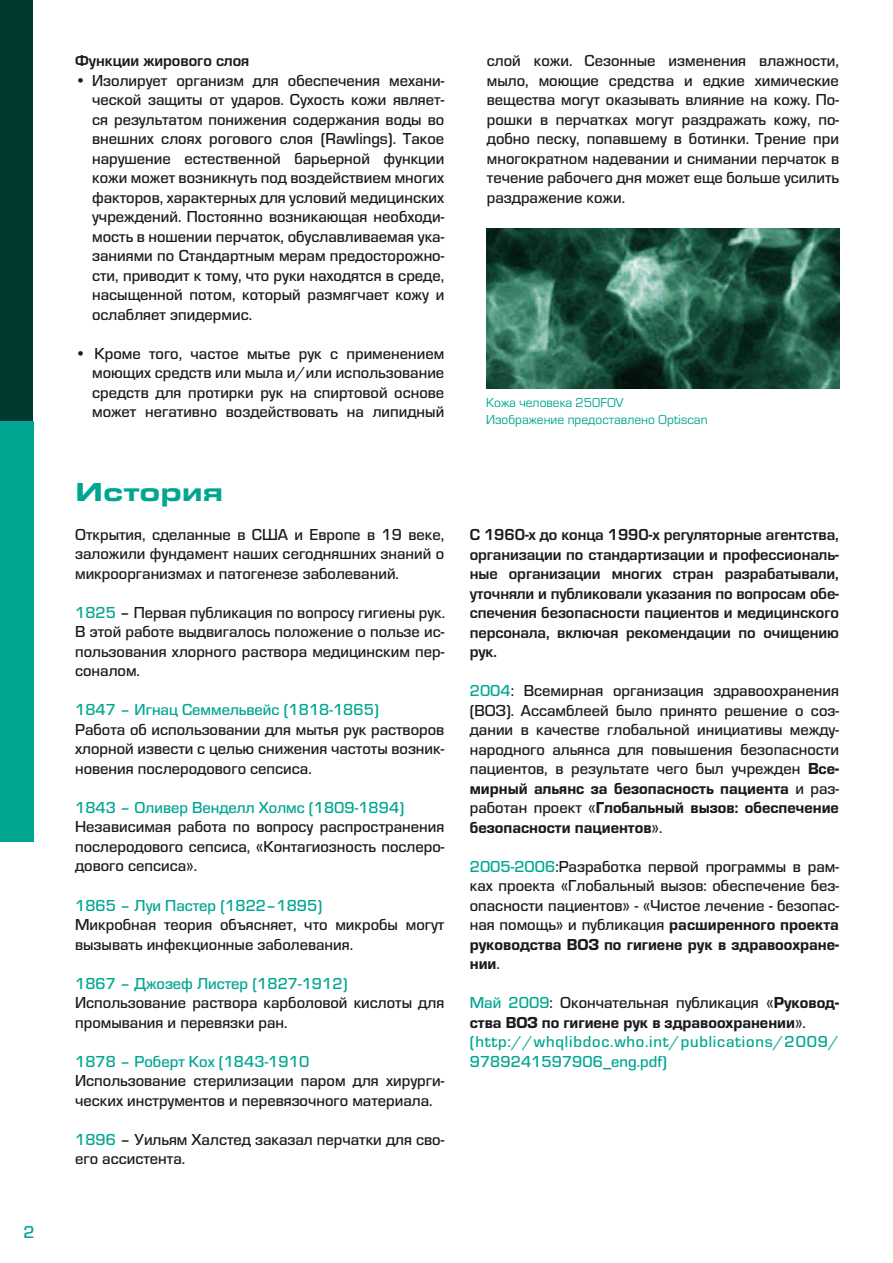
<style>
.page{position:relative;width:893px;height:1263px;background:#fff}
.page>*{position:absolute;margin:0;border:0;box-sizing:border-box;transform-origin:0 0}
.t1{font:900 27px "Eurostile OT Ext";color:#00a691}
.t2{font:500 18px "Eurostile OT";color:#00a691}
.t3{font:500 16.5px/19.5px "Eurostile OT";color:#1a1b1f;text-align:justify}
.t4{font:500 16.5px/19.5px "Eurostile OT";color:#00a691}
.t5{font:700 16.5px/19.5px "Eurostile OT";letter-spacing:-.005em;color:#1a1b1f;text-align:justify}
.t6{font:13.5px/16.2px "Eurostile OT";color:#00a691}
.s1{color:#00a691}
.s2{font-weight:800}
.s3{color:#1a1b1f}
.s4{font-weight:800;color:#1a1b1f}
</style>
<div class="page">
<div style="left:0;top:421px;width:33px;height:421px;background:#00a691"></div>
<div style="left:0;top:0;width:33px;height:421px;background:#00392f"></div>
<img style="left:486px;top:228px;width:354px;height:160px">
<p class="t2" style="left:23px;top:1222px;width:13px">2</p>
<p class="t5" style="left:75px;top:51px;width:176px">Функции жирового слоя</p>
<p class="t3" style="left:92px;top:71px;width:354px;text-indent:-17px">• Изолирует организм для обеспечения механи&shy;ческой защиты от ударов. Сухость кожи являет&shy;ся результатом понижения содержания воды во внешних слоях рогового слоя (Rawlings). Такое нарушение естественной барьерной функции кожи может возникнуть под воздействием многих факторов, характерных для условий медицинских учреждений. Постоянно возникающая необходи&shy;мость в ношении перчаток, обуславливаемая ука&shy;заниями по Стандартным мерам предосторожно&shy;сти, приводит к тому, что руки находятся в среде, насыщенной потом, который размягчает кожу и ослабляет эпидермис.</p>
<p class="t3" style="left:92px;top:344px;width:354px;text-indent:-17px">• Кроме того, частое мытье рук с применением моющих средств или мыла и/или использование средств для протирки рук на спиртовой основе может негативно воздействовать на липидный</p>
<h1 class="t1" style="left:75px;top:476px;width:150px">История</h1>
<p class="t3" style="left:75px;top:525px;width:371px">Открытия, сделанные в США и Европе в 19 веке, заложили фундамент наших сегодняшних знаний о микроорганизмах и патогенезе заболеваний.</p>
<p class="t3" style="left:75px;top:603px;width:372px"><span class="s1">1825</span> – Первая публикация по вопросу гигиены рук.<br>В этой работе выдвигалось положение о пользе ис&shy;пользования хлорного раствора медицинским пер&shy;соналом.</p>
<p class="t4" style="left:75px;top:700px;width:305px">1847 – Игнац Семмельвейс (1818-1865)</p>
<p class="t3" style="left:75px;top:720px;width:371px">Работа об использовании для мытья рук растворов хлорной извести с целью снижения частоты возник&shy;новения послеродового сепсиса.</p>
<p class="t4" style="left:75px;top:798px;width:331px">1843 – Оливер Венделл Холмс (1809-1894)</p>
<p class="t3" style="left:75px;top:817px;width:371px">Независимая работа по вопросу распространения послеродового сепсиса, «Контагиозность послеро&shy;дового сепсиса».</p>
<p class="t4" style="left:75px;top:895px;width:249px">1865 – Луи Пастер (1822–1895)</p>
<p class="t3" style="left:75px;top:915px;width:371px">Микробная теория объясняет, что микробы могут вызывать инфекционные заболевания.</p>
<p class="t4" style="left:75px;top:973px;width:274px">1867 – Джозеф Листер (1827-1912)</p>
<p class="t3" style="left:75px;top:993px;width:371px">Использование раствора карболовой кислоты для промывания и перевязки ран.</p>
<p class="t4" style="left:75px;top:1051px;width:236px">1878 – Роберт Кох (1843-1910</p>
<p class="t3" style="left:75px;top:1071px;width:371px">Использование стерилизации паром для хирурги&shy;ческих инструментов и перевязочного материала.</p>
<p class="t3" style="left:75px;top:1129px;width:371px"><span class="s1">1896</span> – Уильям Халстед заказал перчатки для сво&shy;его ассистента.</p>
<p class="t3" style="left:487px;top:51px;width:354px">слой кожи. Сезонные изменения влажности, мыло, моющие средства и едкие химические вещества могут оказывать влияние на кожу. По&shy;рошки в перчатках могут раздражать кожу, по&shy;добно песку, попавшему в ботинки. Трение при многократном надевании и снимании перчаток в течение рабочего дня может еще больше усилить раздражение кожи.</p>
<p class="t6" style="left:486px;top:395px;width:223px">Кожа человека 250FOV<br>Изображение предоставлено Optiscan</p>
<p class="t5" style="left:470px;top:525px;width:371px">С 1960-х до конца 1990-х регуляторные агентства, организации по стандартизации и профессиональ&shy;ные организации многих стран разрабатывали, уточняли и публиковали указания по вопросам обе&shy;спечения безопасности пациентов и медицинского персонала, включая рекомендации по очищению рук.</p>
<p class="t3" style="left:470px;top:681px;width:371px"><span class="s1">2004</span>: Всемирная организация здравоохранения (ВОЗ). Ассамблеей было принято решение о соз&shy;дании в качестве глобальной инициативы между&shy;народного альянса для повышения безопасности пациентов, в результате чего был учрежден <span class="s2">Все&shy;мирный альянс за безопасность пациента</span> и раз&shy;работан проект «<span class="s2">Глобальный вызов: обеспечение безопасности пациентов</span>».</p>
<p class="t3" style="left:470px;top:857px;width:371px"><span class="s1">2005-2006</span>:Разработка первой программы в рам&shy;ках проекта «Глобальный вызов: обеспечение без&shy;опасности пациентов» - «Чистое лечение - безопас&shy;ная помощь» и публикация <span class="s2">расширенного проекта руководства ВОЗ по гигиене рук в здравоохране&shy;нии</span>.</p>
<p class="t4" style="left:470px;top:993px;width:371px">Май 2009<span class="s3">: Окончательная публикация «</span><span class="s4">Руковод&shy;ства ВОЗ по гигиене рук в здравоохранении</span><span class="s3">». </span>(http://whqlibdoc.who.int/publications/2009/ 9789241597906_eng.pdf)</p>
</div>
